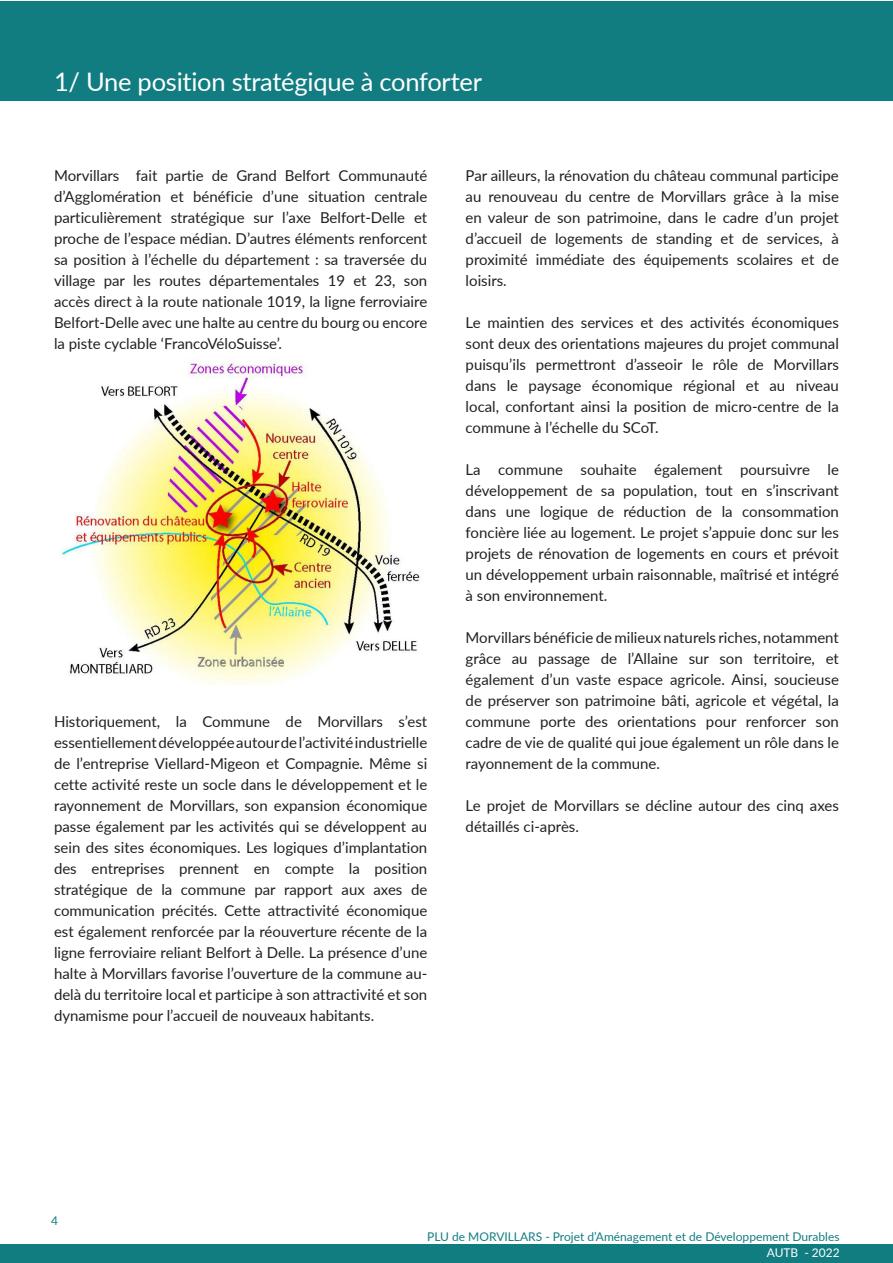
<style>
.page{position:relative;width:893px;height:1263px;background:#fff}
.page>*{position:absolute;margin:0;border:0;box-sizing:border-box;transform-origin:0 0}
.t-00B_Titre_dans_Ban{font:25.5px "Lato";letter-spacing:-.01em;color:#fff}
.TEXTE_COURANT{font:15px/21px "Lato";color:#231f20;text-align:justify}
.t1{font:12px "Lato";color:#127d81}
.t2{font:12px "Lato";color:#fff}
</style>
<div class="page">
<div style="left:0;top:1244px;width:893px;height:19px;background:#127d81"></div>
<div style="left:0;top:1px;width:893px;height:100px;background:#127d81"></div>
<img style="left:61px;top:359px;width:359px;height:325px">
<p class="t-00B_Titre_dans_Ban" style="left:54px;top:63px;width:429px">1/ Une position stratégique à conforter</p>
<p class="TEXTE_COURANT" style="left:54px;top:164px;width:375px">Morvillars fait partie de Grand Belfort Communauté d’Agglomération et bénéficie d’une situation centrale particulièrement stratégique sur l’axe Belfort-Delle et proche de l’espace médian. D’autres éléments renforcent sa position à l’échelle du département : sa traversée du village par les routes départementales 19 et 23, son accès direct à la route nationale 1019, la ligne ferroviaire Belfort-Delle avec une halte au centre du bourg ou encore la piste cyclable ‘FrancoVéloSuisse’.</p>
<p class="TEXTE_COURANT" style="left:54px;top:710px;width:375px">Historiquement, la Commune de Morvillars s’est essentiellement développée autour de l’activité industrielle de l’entreprise Viellard-Migeon et Compagnie. Même si cette activité reste un socle dans le développement et le rayonnement de Morvillars, son expansion économique passe également par les activités qui se développent au sein des sites économiques. Les logiques d’implantation des entreprises prennent en compte la position stratégique de la commune par rapport aux axes de communication précités. Cette attractivité économique est également renforcée par la réouverture récente de la ligne ferroviaire reliant Belfort à Delle. La présence d’une halte à Morvillars favorise l’ouverture de la commune au&shy;delà du territoire local et participe à son attractivité et son dynamisme pour l’accueil de nouveaux habitants.</p>
<p class="TEXTE_COURANT" style="left:466px;top:164px;width:375px">Par ailleurs, la rénovation du château communal participe au renouveau du centre de Morvillars grâce à la mise en valeur de son patrimoine, dans le cadre d’un projet d’accueil de logements de standing et de services, à proximité immédiate des équipements scolaires et de loisirs.</p>
<p class="TEXTE_COURANT" style="left:466px;top:311px;width:375px">Le maintien des services et des activités économiques sont deux des orientations majeures du projet communal puisqu’ils permettront d’asseoir le rôle de Morvillars dans le paysage économique régional et au niveau local, confortant ainsi la position de micro-centre de la commune à l’échelle du SCoT.</p>
<p class="TEXTE_COURANT" style="left:466px;top:458px;width:375px">La commune souhaite également poursuivre le développement de sa population, tout en s’inscrivant dans une logique de réduction de la consommation foncière liée au logement. Le projet s’appuie donc sur les projets de rénovation de logements en cours et prévoit un développement urbain raisonnable, maîtrisé et intégré à son environnement.</p>
<p class="TEXTE_COURANT" style="left:466px;top:626px;width:375px">Morvillars bénéficie de milieux naturels riches, notamment grâce au passage de l’Allaine sur son territoire, et également d’un vaste espace agricole. Ainsi, soucieuse de préserver son patrimoine bâti, agricole et végétal, la commune porte des orientations pour renforcer son cadre de vie de qualité qui joue également un rôle dans le rayonnement de la commune.</p>
<p class="TEXTE_COURANT" style="left:466px;top:794px;width:375px">Le projet de Morvillars se décline autour des cinq axes détaillés ci-après.</p>
<p class="t1" style="left:51px;top:1212px;width:8px">4</p>
<p class="t1" style="left:427px;top:1228px;width:414px">PLU de MORVILLARS - Projet d’Aménagement et de Développement Durables</p>
<p class="t2" style="left:767px;top:1244px;width:75px">AUTB - 2022</p>
</div>
